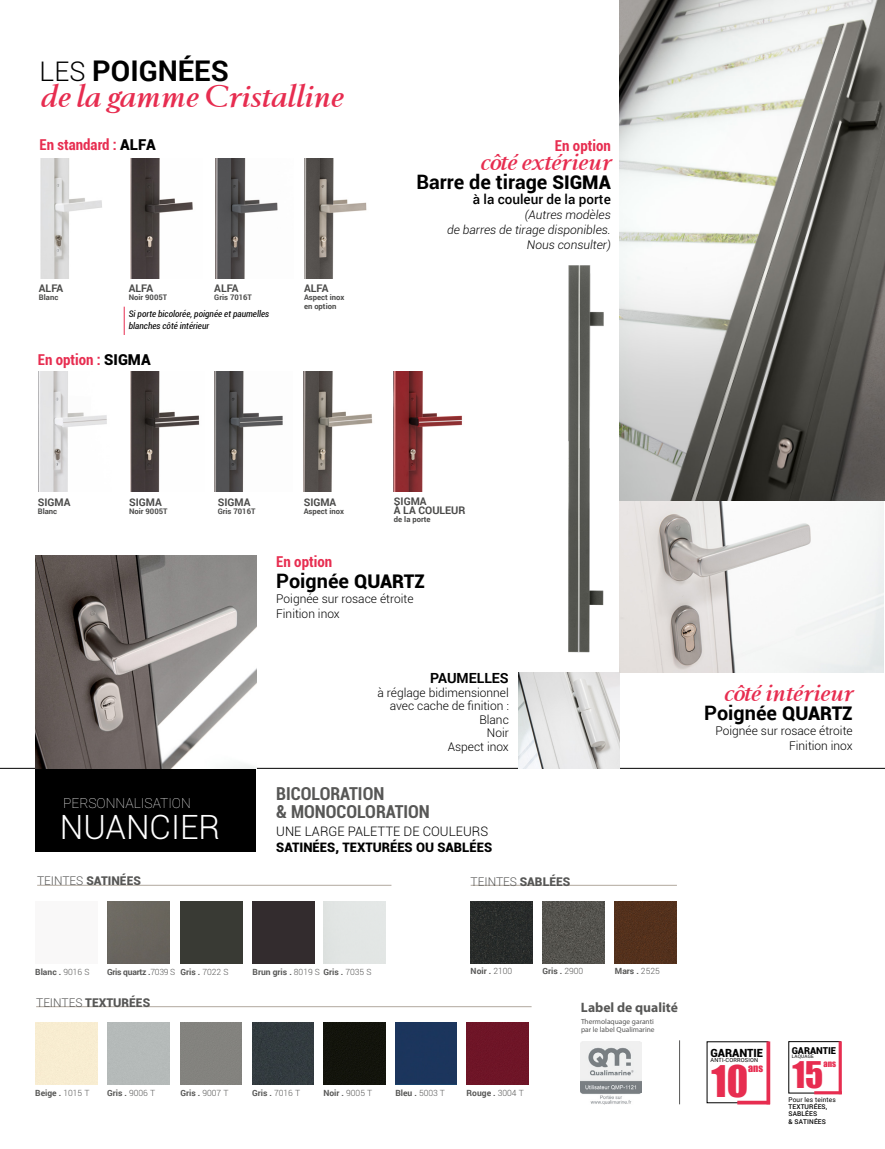
<style>
.page{position:relative;width:885px;height:1149px;background:#fff}
.page>*{position:absolute;margin:0;border:0;box-sizing:border-box;transform-origin:0 0}
.t1{font:40.05px "Impact";color:#e72d50}
.t2{font:33.75px "Impact";color:#e72d50}
.t3{font:300 33.45px "Roboto";color:#fff}
.t4{font:italic 700 33px "Berling T";color:#e72d50}
.t5{font:700 28.5px "Roboto";color:#000}
.t6{font:italic 700 25.65px "Berling T";color:#e72d50}
.t7{font:700 19.8px "Roboto";color:#000}
.t8{font:700 condensed 17.85px/17.9px "Roboto";color:#575756}
.t9{font:700 condensed 15px "Roboto";color:#e72d50}
.t10{font:700 13.95px "Roboto";color:#000}
.t11{font:100 13.8px "Roboto";color:#fff}
.t12{font:700 13.65px "Myriad Pro";color:#575756}
.t13{font:500 13.5px "Roboto";color:#000}
.t14{font:900 13.05px "Roboto";color:#000}
.t15{font:300 13.05px "Roboto";color:#000}
.t16{font:300 12px/13.5px "Roboto";color:#000;text-align:right}
.t17{font:italic 300 12px/15px "Roboto";color:#000;text-align:right}
.t18{font:900 12px "Roboto";color:#575756}
.t19{font:300 12px "Roboto";color:#575756}
.t20{font:900 11.25px "Roboto";color:#000}
.t21{font:700 10.5px/8.7px "Roboto";color:#4a4a49}
.t22{font:10.05px "Impact";color:#e72d50}
.t23{font:900 9.45px "Roboto";color:#000}
.t24{font:italic condensed 9px/12px "Roboto";color:#000}
.t25{font:700 8.55px "Roboto";color:#575756}
.t26{font:700 8.55px "Roboto";letter-spacing:-.03em;color:#575756}
.t27{font:8.4px "Impact";color:#e72d50}
.t28{font:700 7.65px/8.7px "Roboto";color:#4a4a49}
.t29{font:7.5px/8.6px "Myriad Pro";color:#575756}
.t30{font:500 6.6px/7.2px "Roboto";letter-spacing:.02em;color:#000}
.t31{font:6.6px "Roboto";letter-spacing:.02em;color:#000}
.t32{font:5.7px "Roboto";letter-spacing:.035em;color:#000}
.t33{font:4.8px "Roboto";letter-spacing:.03em;color:#000}
.s1{font-weight:300;font-size:27px}
.s2{font-weight:900;font-stretch:normal;color:#000}
.s3{font-weight:900;font-size:18.75px}
.s4{font-weight:300}
.s5{font-weight:900}
</style>
<div class="page">
<hr style="left:679px;top:1039px;width:1px;height:64px;background:#575756">
<svg style="left:766px;top:1041px;width:4px;height:62px"></svg>
<div style="left:788px;top:1040px;width:52px;height:52px;border:1px solid #000"></div>
<hr style="left:814px;top:1090px;width:27px;height:3px;background:#e72d50">
<hr style="left:838px;top:1040px;width:3px;height:53px;background:#e72d50">
<img style="left:542px;top:901px;width:62px;height:61px">
<img style="left:470px;top:901px;width:63px;height:61px">
<hr style="left:470px;top:884px;width:206px;height:1px;background:#b1a89e">
<hr style="left:36px;top:1006px;width:495px;height:1px;background:#b1a89e">
<hr style="left:37px;top:884px;width:354px;height:1px;background:#b1a89e">
<div style="left:466px;top:1022px;width:62px;height:61px;background:#6e1527"></div>
<div style="left:323px;top:1022px;width:62px;height:61px;background:#13140c"></div>
<div style="left:252px;top:1022px;width:61px;height:61px;background:#333b3f"></div>
<div style="left:615px;top:901px;width:61px;height:61px;background:#53311c"></div>
<div style="left:180px;top:901px;width:62px;height:61px;background:#393a34"></div>
<div style="left:252px;top:901px;width:62px;height:61px;background:#332c2e"></div>
<div style="left:107px;top:901px;width:62px;height:61px;background:#69655e"></div>
<img style="left:581px;top:1041px;width:60px;height:62px">
<div style="left:35px;top:768px;width:221px;height:83px;background:#000"></div>
<img style="left:40px;top:158px;width:62px;height:121px">
<img style="left:130px;top:158px;width:63px;height:121px">
<img style="left:215px;top:158px;width:63px;height:120px">
<img style="left:304px;top:158px;width:63px;height:120px">
<img style="left:130px;top:371px;width:70px;height:120px">
<img style="left:214px;top:371px;width:69px;height:120px">
<img style="left:303px;top:371px;width:70px;height:120px">
<img style="left:394px;top:371px;width:68px;height:120px">
<hr style="left:0;top:767px;width:884px;height:1px;background:#000">
<img style="left:568px;top:265px;width:36px;height:388px">
<svg style="left:124px;top:306px;width:1px;height:29px"></svg>
<img style="left:518px;top:672px;width:101px;height:95px">
<img style="left:39px;top:371px;width:68px;height:120px">
<img style="left:35px;top:555px;width:221px;height:213px">
<img style="left:619px;top:500px;width:264px;height:172px">
<img style="left:619px;top:0;width:265px;height:500px">
<svg style="left:737px;top:1100px;width:32px;height:4px"></svg>
<div style="left:395px;top:1022px;width:61px;height:61px;background:#1c355d"></div>
<h3 class="t5" style="left:40px;top:51px;width:190px"><span class="s1">LES</span> POIGNÉES</h3>
<h3 class="t4" style="left:40px;top:77px;width:304px">de la gamme Cristalline</h3>
<h3 class="t9" style="left:40px;top:134px;width:117px">En standard : <span class="s2">ALFA</span></h3>
<p class="t21" style="left:39px;top:283px;width:26px">ALFA</p>
<p class="t28" style="left:39px;top:293px;width:21px">Blanc</p>
<p class="t21" style="left:129px;top:283px;width:26px">ALFA</p>
<p class="t28" style="left:129px;top:293px;width:40px">Noir 9005T</p>
<p class="t21" style="left:214px;top:283px;width:26px">ALFA</p>
<p class="t28" style="left:214px;top:293px;width:39px">Gris 7016T</p>
<p class="t24" style="left:129px;top:307px;width:142px">Si porte bicolorée, poignée et paumelles blanches côté intérieur</p>
<h3 class="t9" style="left:38px;top:349px;width:114px">En option : <span class="s2">SIGMA</span></h3>
<p class="t21" style="left:304px;top:283px;width:26px">ALFA</p>
<p class="t28" style="left:304px;top:293px;width:42px">Aspect inox en option</p>
<h3 class="t9" style="left:555px;top:135px;width:57px">En option</h3>
<h3 class="t6" style="left:480px;top:147px;width:132px">côté extérieur</h3>
<h3 class="t7" style="left:416px;top:168px;width:196px">Barre de tirage <span class="s3">SIGMA</span></h3>
<h3 class="t13" style="left:472px;top:190px;width:139px">à la couleur de la porte</h3>
<h3 class="t17" style="left:447px;top:207px;width:165px">(Autres modèles<br>de barres de tirage disponibles.<br>Nous consulter)</h3>
<p class="t21" style="left:38px;top:497px;width:34px">SIGMA</p>
<p class="t28" style="left:38px;top:506px;width:21px">Blanc</p>
<p class="t21" style="left:129px;top:497px;width:34px">SIGMA</p>
<p class="t28" style="left:129px;top:506px;width:40px">Noir 9005T</p>
<p class="t21" style="left:218px;top:497px;width:34px">SIGMA</p>
<p class="t28" style="left:218px;top:506px;width:39px">Gris 7016T</p>
<p class="t21" style="left:394px;top:496px;width:73px">SIGMA<br>À LA COULEUR</p>
<p class="t28" style="left:394px;top:514px;width:38px">de la porte</p>
<p class="t21" style="left:304px;top:497px;width:34px">SIGMA</p>
<p class="t28" style="left:304px;top:506px;width:42px">Aspect inox</p>
<h3 class="t9" style="left:276px;top:550px;width:57px">En option</h3>
<h3 class="t7" style="left:276px;top:566px;width:150px">Poignée <span class="s3">QUARTZ</span></h3>
<h3 class="t16" style="left:276px;top:590px;width:139px;line-height:15px;text-align:left">Poignée sur rosace étroite<br>Finition inox</h3>
<h3 class="t10" style="left:430px;top:668px;width:80px">PAUMELLES</h3>
<h3 class="t16" style="left:377px;top:685px;width:133px">à réglage bidimensionnel avec cache de finition :<br>Blanc<br>Noir<br>Aspect inox</h3>
<h3 class="t11" style="left:63px;top:793px;width:129px">PERSONNALISATION</h3>
<h3 class="t3" style="left:60px;top:803px;width:162px">NUANCIER</h3>
<h3 class="t18" style="left:37px;top:872px;width:105px"><span class="s4">TEINTES</span> SATINÉES</h3>
<h3 class="t8" style="left:276px;top:783px;width:155px">BICOLORATION<br>&amp; MONOCOLORATION</h3>
<h3 class="t15" style="left:276px;top:822px;width:213px">UNE LARGE PALETTE DE COULEURS</h3>
<h3 class="t14" style="left:276px;top:838px;width:217px">SATINÉES, TEXTURÉES OU SABLÉES</h3>
<h3 class="t19" style="left:470px;top:872px;width:101px">TEINTES <span class="s5">SABLÉES</span></h3>
<h3 class="t6" style="left:723px;top:677px;width:131px">côté intérieur</h3>
<h3 class="t7" style="left:704px;top:698px;width:150px">Poignée <span class="s3">QUARTZ</span></h3>
<h3 class="t16" style="left:715px;top:722px;width:139px;line-height:15px">Poignée sur rosace étroite<br>Finition inox</h3>
<p class="t25" style="left:35px;top:965px;width:56px">Blanc . <span class="s4">9016 S</span></p>
<p class="t26" style="left:107px;top:965px;width:123px">Gris quartz .<span class="s4">7039 S</span> Gris . <span class="s4">7022 S</span></p>
<p class="t25" style="left:252px;top:965px;width:120px">Brun gris . <span class="s4">8019 S</span> Gris . <span class="s4">7035 S</span></p>
<h3 class="t18" style="left:36px;top:993px;width:115px"><span class="s4">TEINTES</span> TEXTURÉES</h3>
<p class="t25" style="left:470px;top:964px;width:43px">Noir . <span class="s4">2100</span></p>
<p class="t25" style="left:542px;top:964px;width:42px">Gris . <span class="s4">2900</span></p>
<p class="t25" style="left:615px;top:964px;width:46px">Mars . <span class="s4">2525</span></p>
<h3 class="t12" style="left:581px;top:998px;width:99px">Label de qualité</h3>
<p class="t29" style="left:581px;top:1016px;width:75px">Thermolaquage garanti par le label Qualimarine</p>
<p class="t25" style="left:35px;top:1086px;width:56px">Beige . <span class="s4">1015 T</span></p>
<p class="t25" style="left:107px;top:1086px;width:49px">Gris . <span class="s4">9006 T</span></p>
<p class="t25" style="left:180px;top:1086px;width:49px">Gris . <span class="s4">9007 T</span></p>
<p class="t25" style="left:252px;top:1086px;width:49px">Gris . <span class="s4">7016 T</span></p>
<p class="t25" style="left:323px;top:1086px;width:50px">Noir . <span class="s4">9005 T</span></p>
<p class="t25" style="left:395px;top:1086px;width:51px">Bleu . <span class="s4">5003 T</span></p>
<p class="t25" style="left:466px;top:1086px;width:59px">Rouge . <span class="s4">3004 T</span></p>
<h3 class="t20" style="left:710px;top:1044px;width:54px">GARANTIE</h3>
<p class="t32" style="left:710px;top:1055px;width:49px">ANTI-CORROSION</p>
<h1 class="t1" style="left:711px;top:1049px;width:38px">10</h1>
<p class="t22" style="left:748px;top:1059px;width:16px">ANS</p>
<p class="t23" style="left:791px;top:1043px;width:46px">GARANTIE</p>
<p class="t33" style="left:791px;top:1052px;width:24px">LAQUAGE</p>
<h2 class="t2" style="left:792px;top:1048px;width:32px">15</h2>
<p class="t27" style="left:823px;top:1056px;width:14px">ANS</p>
<p class="t31" style="left:788px;top:1094px;width:49px">Pour les teintes</p>
<p class="t30" style="left:788px;top:1102px;width:40px">TEXTURÉES,<br>SABLÉES<br>&amp; SATINÉES</p>
</div>
